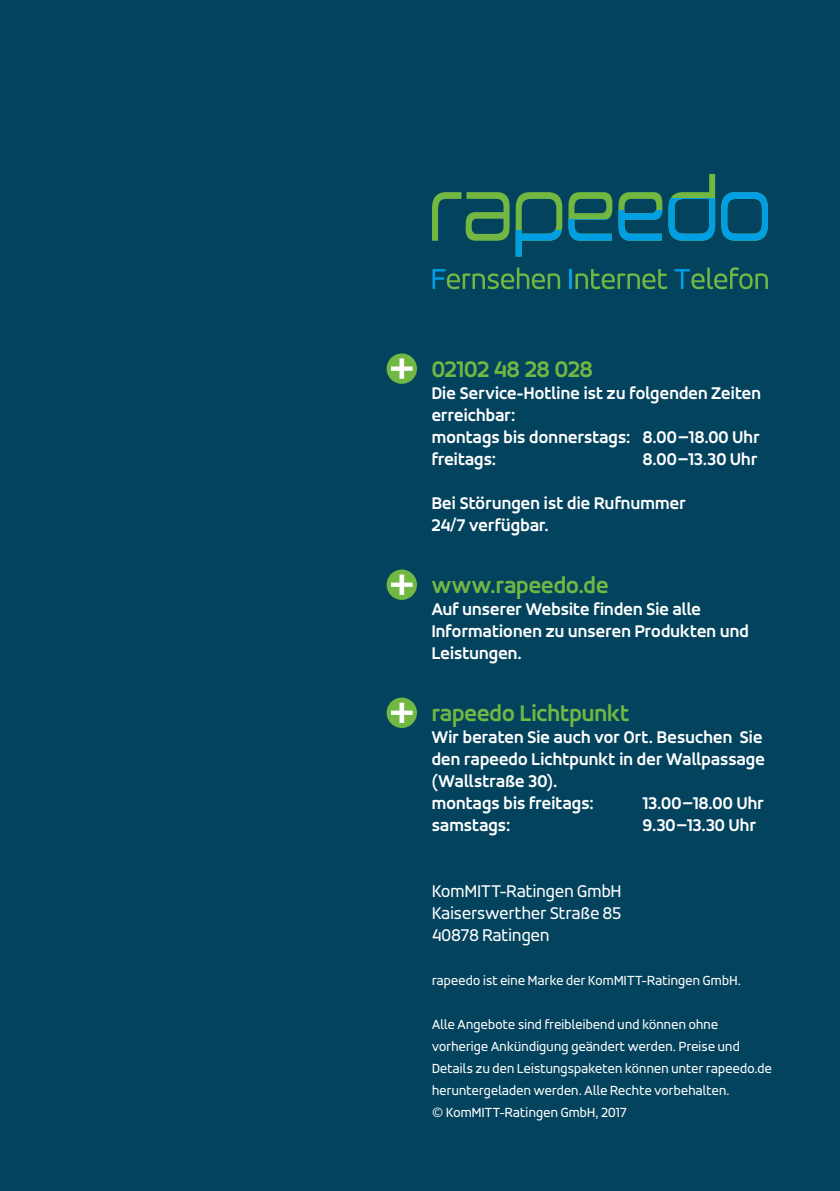
<style>
.page{position:relative;width:840px;height:1191px;background:#fff}
.page>*{position:absolute;margin:0;border:0;box-sizing:border-box;transform-origin:0 0}
.t1{font:700 24px "Accord Alternate";color:#70b743}
.t2{font:700 18px/22px "Accord Alternate";letter-spacing:.015em;color:#fff}
.t3{font:18px/22px "Accord Alternate";letter-spacing:.015em;color:#fff;text-align:justify}
.t4{font:14px/22px "Accord Alternate";letter-spacing:.02em;color:#fff}
.s1{font-family:"Frutiger Next Pro";font-weight:300}
</style>
<div class="page">
<div style="left:0;top:0;width:839px;height:1191px;background:#03435e"></div>
<div style="left:386px;top:353px;width:31px;height:31px;background:#70b743;border-radius:50%"></div>
<svg style="left:391px;top:358px;width:21px;height:21px"></svg>
<svg style="left:386px;top:569px;width:31px;height:31px"></svg>
<svg style="left:391px;top:574px;width:21px;height:21px"></svg>
<svg style="left:386px;top:697px;width:31px;height:31px"></svg>
<svg style="left:391px;top:702px;width:21px;height:21px"></svg>
<svg style="left:432px;top:267px;width:128px;height:22px"></svg>
<hr style="left:569px;top:269px;width:3px;height:20px;background:#009ee3">
<svg style="left:575px;top:269px;width:92px;height:20px"></svg>
<svg style="left:674px;top:267px;width:93px;height:22px"></svg>
<svg style="left:432px;top:192px;width:77px;height:49px"></svg>
<svg style="left:515px;top:192px;width:47px;height:38px"></svg>
<svg style="left:515px;top:230px;width:47px;height:26px"></svg>
<svg style="left:568px;top:192px;width:44px;height:28px"></svg>
<svg style="left:568px;top:220px;width:44px;height:21px"></svg>
<svg style="left:618px;top:192px;width:44px;height:18px"></svg>
<svg style="left:618px;top:210px;width:44px;height:31px"></svg>
<svg style="left:670px;top:174px;width:44px;height:25px"></svg>
<svg style="left:668px;top:199px;width:46px;height:42px"></svg>
<svg style="left:721px;top:192px;width:46px;height:49px"></svg>
<h1 class="t1" style="left:431px;top:355px;width:162px">02102 48 28 028</h1>
<p class="t2" style="left:431px;top:382px;width:330px">Die Service-Hotline ist zu folgenden Zeiten erreichbar:<br>montags bis donnerstags: 8.00–18.00 Uhr freitags:</p>
<p class="t2" style="left:642px;top:448px;width:116px">8.00–13.30 Uhr</p>
<p class="t2" style="left:431px;top:492px;width:255px">Bei Störungen ist die Rufnummer<br>24/7 verfügbar.</p>
<h1 class="t1" style="left:431px;top:571px;width:178px">www.rapeedo.de</h1>
<p class="t2" style="left:431px;top:598px;width:318px">Auf unserer Website finden Sie alle<br>Informationen zu unseren Produkten und<br>Leistungen.</p>
<h1 class="t1" style="left:431px;top:699px;width:199px">rapeedo Lichtpunkt</h1>
<p class="t2" style="left:431px;top:726px;width:334px">Wir beraten Sie auch vor Ort. Besuchen Sie den rapeedo Lichtpunkt in der Wallpassage (Wallstraße 30).<br>montags bis freitags:</p>
<p class="t2" style="left:642px;top:792px;width:122px">13.00–18.00 Uhr</p>
<p class="t2" style="left:431px;top:814px;width:80px">samstags:</p>
<p class="t2" style="left:642px;top:814px;width:114px">9.30–13.30 Uhr</p>
<p class="t3" style="left:432px;top:880px;width:191px">KomMITT-Ratingen GmbH Kaiserswerther Straße 85<br>40878 Ratingen</p>
<p class="t4" style="left:432px;top:969px;width:310px">rapeedo ist eine Marke der KomMITT-Ratingen GmbH.</p>
<p class="t4" style="left:432px;top:1013px;width:341px">Alle Angebote sind freibleibend und können ohne vorherige Ankündigung geändert werden. Preise und Details zu den Leistungspaketen können unter rapeedo.de heruntergeladen werden. Alle Rechte vorbehalten.<br><span class="s1">©</span> KomMITT-Ratingen GmbH, 2017</p>
</div>
